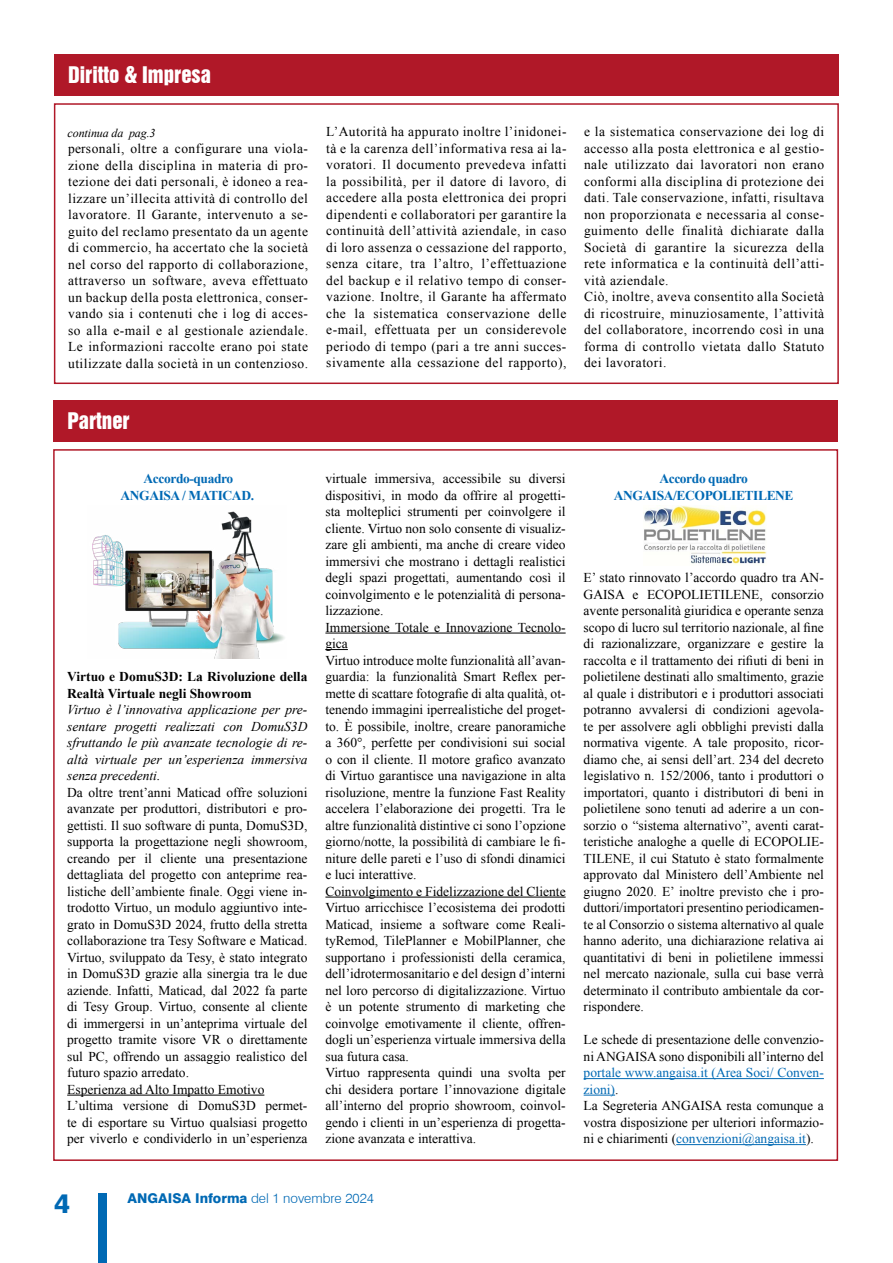
<style>
.page{position:relative;width:893px;height:1263px;background:#fff}
.page>*{position:absolute;margin:0;border:0;box-sizing:border-box;transform-origin:0 0}
.t1{font:800 27px "Swiss 721 BT";color:#0069b4}
.t2{font:21px "Swiss 921 BT Regular A";color:#fff}
.t3{font:13.5px/16.5px "Times New Roman";color:#000}
.t4{font:13.5px/16.5px "Times New Roman";letter-spacing:.035em;color:#000}
.t5{font:italic 13.5px/16.5px "Times New Roman";color:#000;text-align:justify}
.t6{font:700 13.5px/16.5px "Times New Roman";letter-spacing:-.03em;color:#0069b4;text-align:center}
.t7{font:700 13.5px/16.5px "Times New Roman";color:#000}
.t8{font:300 13.5px "Swiss 721 BT";color:#0069b4}
.t9{font:italic 12px "Times New Roman";letter-spacing:-.01em;color:#000}
.s1{color:#0069b4}
.s2{font-weight:800}
</style>
<div class="page">
<div style="left:98px;top:1193px;width:8px;height:70px;background:#0069b4"></div>
<div style="left:54px;top:103px;width:785px;height:281px;border:2px solid #b01828"></div>
<div style="left:54px;top:54px;width:785px;height:42px;background:#b01828"></div>
<div style="left:53px;top:400px;width:785px;height:42px;background:#b01828"></div>
<hr style="left:67px;top:1095px;width:197px;height:1px;background:#000">
<hr style="left:325px;top:633px;width:241px;height:1px;background:#000">
<svg style="left:325px;top:649px;width:23px;height:1px"></svg>
<hr style="left:325px;top:897px;width:241px;height:1px;background:#000">
<hr style="left:584px;top:1078px;width:240px;height:1px;background:#0069b4">
<hr style="left:584px;top:1095px;width:31px;height:1px;background:#0069b4">
<hr style="left:676px;top:1144px;width:130px;height:1px;background:#0069b4">
<img style="left:92px;top:511px;width:193px;height:148px">
<img style="left:644px;top:505px;width:122px;height:59px">
<h2 class="t2" style="left:68px;top:61px;width:144px">Diritto &amp; Impresa</h2>
<p class="t9" style="left:68px;top:124px;width:89px">continua da pag.3</p>
<p class="t3" style="left:68px;top:140px;width:241px;text-align:justify">personali, oltre a configurare una viola&shy;zione della disciplina in materia di pro&shy;tezione dei dati personali, è idoneo a rea&shy;lizzare un’illecita attività di controllo del lavoratore. Il Garante, intervenuto a se&shy;guito del reclamo presentato da un agente di commercio, ha accertato che la società nel corso del rapporto di collaborazione, attraverso un software, aveva effettuato un backup della posta elettronica, conser&shy;vando sia i contenuti che i log di acces&shy;so alla e-mail e al gestionale aziendale.<br>Le informazioni raccolte erano poi state utilizzate dalla società in un contenzioso.</p>
<h2 class="t2" style="left:67px;top:407px;width:64px">Partner</h2>
<p class="t3" style="left:326px;top:123px;width:242px;text-align:justify">L’Autorità ha appurato inoltre l’inidonei&shy;tà e la carenza dell’informativa resa ai la&shy;voratori. Il documento prevedeva infatti la possibilità, per il datore di lavoro, di accedere alla posta elettronica dei propri dipendenti e collaboratori per garantire la continuità dell’attività aziendale, in caso di loro assenza o cessazione del rapporto, senza citare, tra l’altro, l’effettuazione del backup e il relativo tempo di conser&shy;vazione. Inoltre, il Garante ha affermato che la sistematica conservazione delle e-mail, effettuata per un considerevole periodo di tempo (pari a tre anni succes&shy;sivamente alla cessazione del rapporto),</p>
<p class="t4" style="left:584px;top:123px;width:242px">e la sistematica conservazione dei log di accesso alla posta elettronica e al gestio&shy;nale utilizzato dai lavoratori non erano conformi alla disciplina di protezione dei dati. Tale conservazione, infatti, risultava non proporzionata e necessaria al conse&shy;guimento delle finalità dichiarate dalla Società di garantire la sicurezza della rete informatica e la continuità dell’atti&shy;vità aziendale.<br>Ciò, inoltre, aveva consentito alla Società di ricostruire, minuziosamente, l’attività del collaboratore, incorrendo così in una forma di controllo vietata dallo Statuto dei lavoratori.</p>
<p class="t6" style="left:121px;top:470px;width:135px">Accordo-quadro<br>ANGAISA / MATICAD.</p>
<p class="t7" style="left:67px;top:668px;width:242px">Virtuo e DomuS3D: La Rivoluzione della<br>Realtà Virtuale negli Showroom</p>
<p class="t5" style="left:67px;top:701px;width:242px">Virtuo è l’innovativa applicazione per pre&shy;sentare progetti realizzati con DomuS3D sfruttando le più avanzate tecnologie di re&shy;altà virtuale per un’esperienza immersiva senza precedenti.</p>
<p class="t3" style="left:67px;top:783px;width:242px">Da oltre trent’anni Maticad offre soluzioni avanzate per produttori, distributori e pro&shy;gettisti. Il suo software di punta, DomuS3D, supporta la progettazione negli showroom, creando per il cliente una presentazione dettagliata del progetto con anteprime rea&shy;listiche dell’ambiente finale. Oggi viene in&shy;trodotto Virtuo, un modulo aggiuntivo inte&shy;grato in DomuS3D 2024, frutto della stretta collaborazione tra Tesy Software e Maticad.<br>Virtuo, sviluppato da Tesy, è stato integrato in DomuS3D grazie alla sinergia tra le due aziende. Infatti, Maticad, dal 2022 fa parte di Tesy Group. Virtuo, consente al cliente di immergersi in un’anteprima virtuale del progetto tramite visore VR o direttamente sul PC, offrendo un assaggio realistico del futuro spazio arredato.<br>Esperienza ad Alto Impatto Emotivo L’ultima versione di DomuS3D permet&shy;te di esportare su Virtuo qualsiasi progetto per viverlo e condividerlo in un’esperienza</p>
<p class="t3" style="left:325px;top:470px;width:242px">virtuale immersiva, accessibile su diversi dispositivi, in modo da offrire al progetti&shy;sta molteplici strumenti per coinvolgere il cliente. Virtuo non solo consente di visualiz&shy;zare gli ambienti, ma anche di creare video immersivi che mostrano i dettagli realistici degli spazi progettati, aumentando così il coinvolgimento e le potenzialità di persona&shy;lizzazione.<br>Immersione Totale e Innovazione Tecnolo&shy;gica<br>Virtuo introduce molte funzionalità all’avan&shy;guardia: la funzionalità Smart Reflex per&shy;mette di scattare fotografie di alta qualità, ot&shy;tenendo immagini iperrealistiche del proget&shy;to. È possibile, inoltre, creare panoramiche a 360°, perfette per condivisioni sui social o con il cliente. Il motore grafico avanzato di Virtuo garantisce una navigazione in alta risoluzione, mentre la funzione Fast Reality accelera l’elaborazione dei progetti. Tra le altre funzionalità distintive ci sono l’opzione giorno/notte, la possibilità di cambiare le fi&shy;niture delle pareti e l’uso di sfondi dinamici e luci interattive.<br>Coinvolgimento e Fidelizzazione del Cliente Virtuo arricchisce l’ecosistema dei prodotti Maticad, insieme a software come Reali&shy;tyRemod, TilePlanner e MobilPlanner, che supportano i professionisti della ceramica, dell’idrotermosanitario e del design d’interni nel loro percorso di digitalizzazione. Virtuo è un potente strumento di marketing che coinvolge emotivamente il cliente, offren&shy;dogli un’esperienza virtuale immersiva della sua futura casa.<br>Virtuo rappresenta quindi una svolta per chi desidera portare l’innovazione digitale all’interno del proprio showroom, coinvol&shy;gendo i clienti in un’esperienza di progetta&shy;zione avanzata e interattiva.</p>
<p class="t6" style="left:614px;top:470px;width:181px">Accordo quadro<br>ANGAISA/ECOPOLIETILENE</p>
<p class="t3" style="left:584px;top:569px;width:242px;text-align:justify">E’ stato rinnovato l’accordo quadro tra AN-GAISA e ECOPOLIETILENE, consorzio avente personalità giuridica e operante senza scopo di lucro sul territorio nazionale, al fine di razionalizzare, organizzare e gestire la raccolta e il trattamento dei rifiuti di beni in polietilene destinati allo smaltimento, grazie al quale i distributori e i produttori associati potranno avvalersi di condizioni agevola&shy;te per assolvere agli obblighi previsti dalla normativa vigente. A tale proposito, ricor&shy;diamo che, ai sensi dell’art. 234 del decreto legislativo n. 152/2006, tanto i produttori o importatori, quanto i distributori di beni in polietilene sono tenuti ad aderire a un con&shy;sorzio o “sistema alternativo”, aventi carat&shy;teristiche analoghe a quelle di ECOPOLIE-TILENE, il cui Statuto è stato formalmente approvato dal Ministero dell’Ambiente nel giugno 2020. E’ inoltre previsto che i pro&shy;duttori/importatori presentino periodicamen&shy;te al Consorzio o sistema alternativo al quale hanno aderito, una dichiarazione relativa ai quantitativi di beni in polietilene immessi nel mercato nazionale, sulla cui base verrà determinato il contributo ambientale da cor&shy;rispondere.</p>
<p class="t3" style="left:584px;top:1031px;width:242px">Le schede di presentazione delle convenzio&shy;ni ANGAISA sono disponibili all’interno del</p>
<p class="t3" style="left:584px;top:1064px;width:242px"><span class="s1">portale www.angaisa.it (Area Soci/ Conven&shy;zioni)</span>.<br>La Segreteria ANGAISA resta comunque a vostra disposizione per ulteriori informazio&shy;ni e chiarimenti (<span class="s1">convenzioni@angaisa.it</span>).</p>
<h1 class="t1" style="left:54px;top:1187px;width:17px">4</h1>
<p class="t8" style="left:128px;top:1189px;width:248px"><span class="s2">ANGAISA Informa</span> del 1 novembre 2024</p>
</div>
